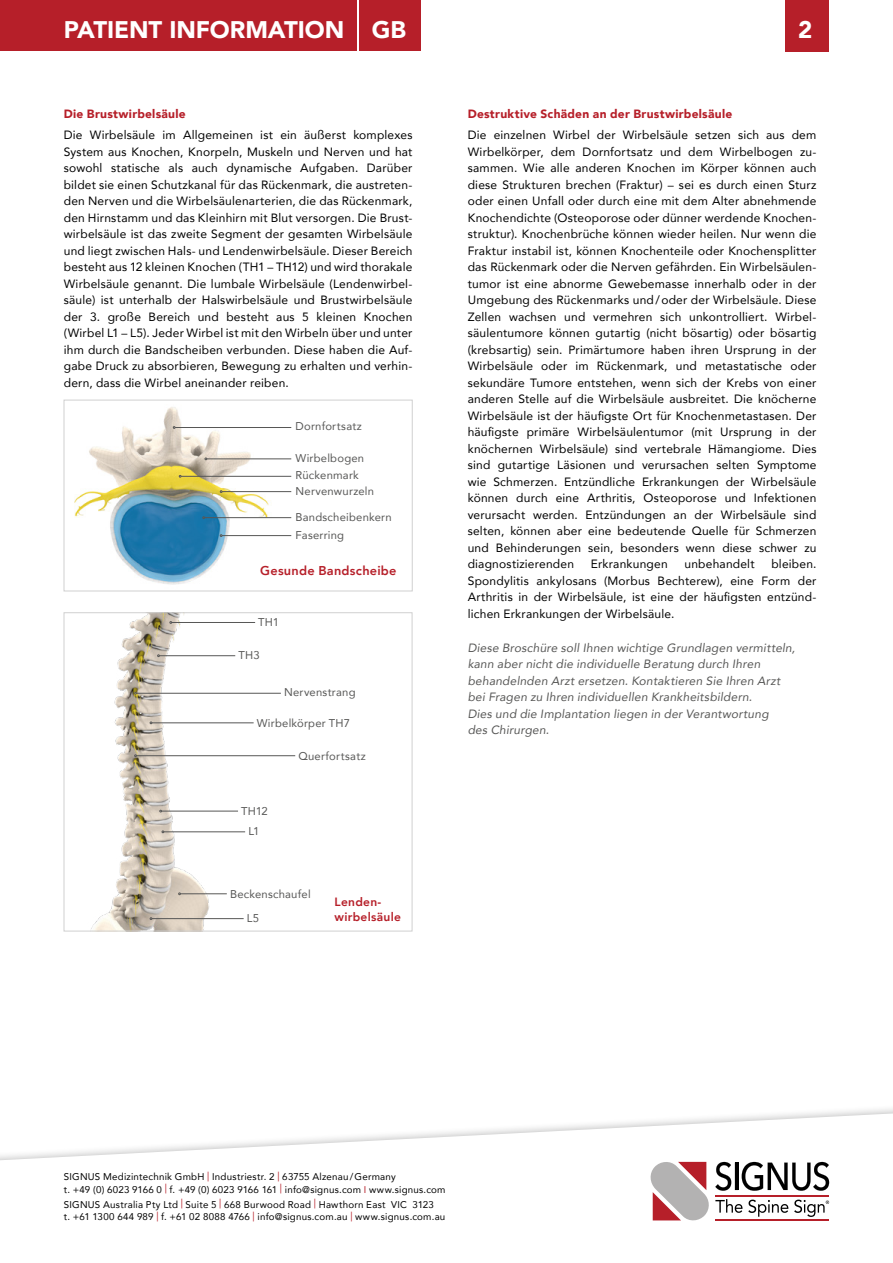
<style>
.page{position:relative;width:893px;height:1263px;background:#fff}
.page>*{position:absolute;margin:0;border:0;box-sizing:border-box;transform-origin:0 0}
.t1{font:900 24px "Avenir";letter-spacing:-.005em;color:#fff}
.t2{font:800 12.75px "Avenir";letter-spacing:.02em;color:#b61f29}
.t3{font:12px/16.5px "Avenir";letter-spacing:.015em;color:#000;text-align:justify}
.t4{font:italic 12px/16.5px "Avenir";letter-spacing:.015em;color:#575756}
.t5{font:900 12px "Avenir";letter-spacing:.025em;color:#b61f29}
.t6{font:800 12px/15px "Avenir";letter-spacing:.02em;color:#b61f29}
.t7{font:11.25px/15.6px "Avenir";letter-spacing:.02em;color:#575756}
.t8{font:9.75px/12.8px "Avenir";letter-spacing:.025em;color:#000}
.s1{color:#b61f29}
</style>
<div class="page">
<div style="left:785px;top:0;width:44px;height:51px;background:#b61f29"></div>
<svg style="left:0;top:1113px;width:893px;height:108px"></svg>
<svg style="left:651px;top:1162px;width:178px;height:58px"></svg>
<div style="left:0;top:0;width:357px;height:51px;background:#b61f29"></div>
<div style="left:359px;top:0;width:61px;height:51px;background:#b61f29"></div>
<img style="left:91px;top:614px;width:205px;height:315px">
<div style="left:64px;top:612px;width:348px;height:319px;border:1px solid #d0d0d0"></div>
<hr style="left:172px;top:622px;width:83px;height:1px;background:#575756">
<hr style="left:164px;top:831px;width:81px;height:1px;background:#575756">
<hr style="left:159px;top:655px;width:76px;height:1px;background:#575756">
<hr style="left:152px;top:723px;width:102px;height:1px;background:#575756">
<hr style="left:162px;top:811px;width:76px;height:1px;background:#575756">
<hr style="left:152px;top:918px;width:92px;height:1px;background:#575756">
<hr style="left:136px;top:755px;width:159px;height:1px;background:#575756">
<hr style="left:136px;top:693px;width:145px;height:1px;background:#575756">
<hr style="left:180px;top:893px;width:47px;height:1px;background:#575756">
<img style="left:74px;top:407px;width:207px;height:178px">
<div style="left:64px;top:400px;width:348px;height:191px;border:1px solid #d0d0d0"></div>
<hr style="left:175px;top:427px;width:116px;height:1px;background:#575756">
<hr style="left:207px;top:459px;width:84px;height:1px;background:#575756">
<hr style="left:181px;top:476px;width:110px;height:1px;background:#575756">
<hr style="left:222px;top:491px;width:69px;height:1px;background:#575756">
<hr style="left:205px;top:517px;width:86px;height:1px;background:#575756">
<hr style="left:222px;top:535px;width:69px;height:1px;background:#575756">
<h1 class="t1" style="left:64px;top:9px;width:344px">PATIENT INFORMATION GB</h1>
<p class="t5" style="left:64px;top:104px;width:123px">Die Brustwirbelsäule</p>
<p class="t3" style="left:64px;top:126px;width:350px">Die Wirbelsäule im Allgemeinen ist ein äußerst komplexes System aus Knochen, Knorpeln, Muskeln und Nerven und hat sowohl statische als auch dynamische Aufgaben. Darüber bildet sie einen Schutzkanal für das Rückenmark, die austreten&shy;den Nerven und die Wirbelsäulenarterien, die das Rückenmark, den Hirnstamm und das Kleinhirn mit Blut versorgen. Die Brust&shy;wirbelsäule ist das zweite Segment der gesamten Wirbelsäule und liegt zwischen Hals- und Lendenwirbelsäule. Dieser Bereich besteht aus 12 kleinen Knochen (TH1 – TH12) und wird thorakale Wirbelsäule genannt. Die lumbale Wirbelsäule (Lendenwirbel&shy;säule) ist unterhalb der Halswirbelsäule und Brustwirbelsäule der 3. große Bereich und besteht aus 5 kleinen Knochen (Wirbel L1 – L5). Jeder Wirbel ist mit den Wirbeln über und unter ihm durch die Bandscheiben verbunden. Diese haben die Auf&shy;gabe Druck zu absorbieren, Bewegung zu erhalten und verhin&shy;dern, dass die Wirbel aneinander reiben.</p>
<p class="t7" style="left:296px;top:418px;width:68px">Dornfortsatz</p>
<p class="t7" style="left:296px;top:450px;width:70px">Wirbelbogen</p>
<p class="t7" style="left:296px;top:467px;width:80px">Rückenmark<br>Nervenwurzeln</p>
<p class="t7" style="left:296px;top:507px;width:98px;line-height:18px">Bandscheibenkern<br>Faserring</p>
<p class="t2" style="left:260px;top:561px;width:138px">Gesunde Bandscheibe</p>
<p class="t7" style="left:258px;top:614px;width:22px">TH1</p>
<p class="t7" style="left:238px;top:647px;width:23px">TH3</p>
<p class="t7" style="left:284px;top:684px;width:73px">Nervenstrang</p>
<p class="t7" style="left:257px;top:715px;width:95px">Wirbelkörper TH7</p>
<p class="t7" style="left:241px;top:803px;width:28px">TH12</p>
<p class="t7" style="left:248px;top:823px;width:13px">L1</p>
<p class="t7" style="left:298px;top:747px;width:69px">Querfortsatz</p>
<p class="t7" style="left:230px;top:885px;width:82px">Beckenschaufel</p>
<p class="t7" style="left:247px;top:910px;width:14px">L5</p>
<p class="t6" style="left:335px;top:894px;width:68px">Lenden&shy;wirbelsäule</p>
<h1 class="t1" style="left:798px;top:9px;width:16px">2</h1>
<p class="t5" style="left:468px;top:104px;width:266px">Destruktive Schäden an der Brustwirbelsäule</p>
<p class="t3" style="left:468px;top:126px;width:350px">Die einzelnen Wirbel der Wirbelsäule setzen sich aus dem Wirbelkörper, dem Dornfortsatz und dem Wirbelbogen zu&shy;sammen. Wie alle anderen Knochen im Körper können auch diese Strukturen brechen (Fraktur) – sei es durch einen Sturz oder einen Unfall oder durch eine mit dem Alter abnehmende Knochendichte (Osteoporose oder dünner werdende Knochen&shy;struktur). Knochenbrüche können wieder heilen. Nur wenn die Fraktur instabil ist, können Knochenteile oder Knochensplitter das Rückenmark oder die Nerven gefährden. Ein Wirbelsäulen&shy;tumor ist eine abnorme Gewebemasse innerhalb oder in der Umgebung des Rückenmarks und/oder der Wirbelsäule. Diese Zellen wachsen und vermehren sich unkontrolliert. Wirbel&shy;säulentumore können gutartig (nicht bösartig) oder bösartig (krebsartig) sein. Primärtumore haben ihren Ursprung in der Wirbelsäule oder im Rückenmark, und metastatische oder sekundäre Tumore entstehen, wenn sich der Krebs von einer anderen Stelle auf die Wirbelsäule ausbreitet. Die knöcherne Wirbelsäule ist der häufigste Ort für Knochenmetastasen. Der häufigste primäre Wirbelsäulentumor (mit Ursprung in der knöchernen Wirbelsäule) sind vertebrale Hämangiome. Dies sind gutartige Läsionen und verursachen selten Symptome wie Schmerzen. Entzündliche Erkrankungen der Wirbelsäule können durch eine Arthritis, Osteoporose und Infektionen verursacht werden. Entzündungen an der Wirbelsäule sind selten, können aber eine bedeutende Quelle für Schmerzen und Behinderungen sein, besonders wenn diese schwer zu diagnostizierenden</p>
<p class="t3" style="left:468px;top:555px;width:350px;text-indent:304px">bleiben.<br>Spondylitis ankylosans (Morbus Bechterew), eine Form der Arthritis in der Wirbelsäule, ist eine der häufigsten entzünd&shy;lichen Erkrankungen der Wirbelsäule.</p>
<p class="t4" style="left:468px;top:639px;width:329px">Diese Broschüre soll Ihnen wichtige Grundlagen vermitteln, kann aber nicht die individuelle Beratung durch Ihren behandelnden Arzt ersetzen. Kontaktieren Sie Ihren Arzt bei Fragen zu Ihren individuellen Krankheitsbildern.<br>Dies und die Implantation liegen in der Verantwortung<br>des Chirurgen.</p>
<p class="t3" style="left:591px;top:555px;width:78px">Erkrankungen</p>
<p class="t3" style="left:684px;top:555px;width:72px">unbehandelt</p>
<p class="t8" style="left:64px;top:1170px;width:383px">SIGNUS Medizintechnik GmbH <sup>|</sup> Industriestr. 2 <sup>|</sup> 63755 Alzenau/Germany<br>t. +49 (0) 6023 9166 0 <sup>|</sup> f. +49 (0) 6023 9166 161 <sup>|</sup> info@signus.com <span class="s1">I</span> www.signus.com</p>
<p class="t8" style="left:64px;top:1198px;width:383px">SIGNUS Australia Pty Ltd <sup>|</sup> Suite 5 <sup>|</sup> 668 Burwood Road <sup>|</sup> Hawthorn East VIC 3123<br>t. +61 1300 644 989 <sup>|</sup> f. +61 02 8088 4766 <sup>|</sup> info@signus.com.au <sup>|</sup> www.signus.com.au</p>
</div>
